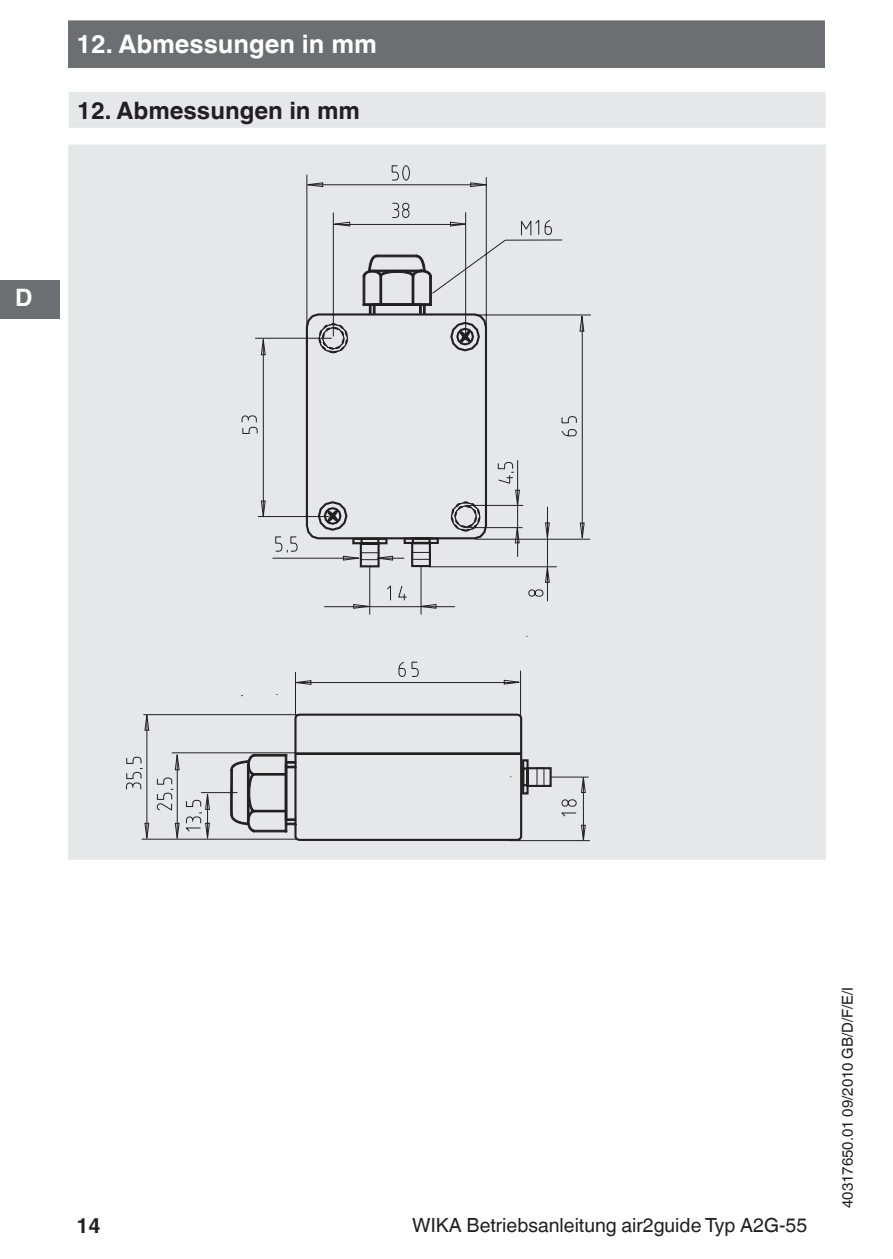
<style>
.page{position:relative;width:893px;height:1259px;background:#fff}
.page>*{position:absolute;margin:0;border:0;box-sizing:border-box;transform-origin:0 0}
.t1{font:700 25.5px "Helvetica World";color:#fff}
.t2{font:700 24px "Helvetica World";color:#231f20}
.t3{font:700 24px "Helvetica World";color:#fff}
.t4{font:700 21px "Helvetica World";color:#231f20}
.t5{font:19.5px "Helvetica World";color:#231f20}
.t6{font:15px "Helvetica World";color:#231f20}
</style>
<div class="page">
<div style="left:0;top:280px;width:60px;height:39px;background:#6d6e71"></div>
<div style="left:69px;top:145px;width:757px;height:714px;background:#e6e7e9"></div>
<hr style="left:143px;top:714px;width:158px;height:1px;background:#231f20">
<hr style="left:142px;top:838px;width:155px;height:1px;background:#231f20">
<hr style="left:295px;top:672px;width:1px;height:47px;background:#231f20">
<hr style="left:520px;top:670px;width:1px;height:48px;background:#231f20">
<svg style="left:230px;top:712px;width:323px;height:130px"></svg>
<hr style="left:172px;top:752px;width:123px;height:1px;background:#231f20">
<hr style="left:509px;top:840px;width:81px;height:1px;background:#231f20">
<hr style="left:551px;top:776px;width:38px;height:1px;background:#231f20">
<svg style="left:306px;top:174px;width:285px;height:366px"></svg>
<hr style="left:258px;top:516px;width:71px;height:1px;background:#231f20">
<hr style="left:255px;top:338px;width:77px;height:1px;background:#231f20">
<hr style="left:333px;top:212px;width:1px;height:124px;background:#231f20">
<hr style="left:466px;top:527px;width:56px;height:1px;background:#231f20">
<hr style="left:466px;top:505px;width:57px;height:1px;background:#231f20">
<hr style="left:465px;top:212px;width:1px;height:122px;background:#231f20">
<hr style="left:369px;top:566px;width:1px;height:48px;background:#231f20">
<hr style="left:420px;top:567px;width:2px;height:47px;background:#231f20">
<hr style="left:429px;top:566px;width:128px;height:1px;background:#231f20">
<hr style="left:201px;top:792px;width:36px;height:1px;background:#231f20">
<hr style="left:272px;top:558px;width:87px;height:1px;background:#231f20">
<svg style="left:305px;top:254px;width:183px;height:314px"></svg>
<hr style="left:324px;top:606px;width:131px;height:1px;background:#231f20">
<hr style="left:547px;top:507px;width:1px;height:94px;background:#231f20">
<svg style="left:545px;top:522px;width:5px;height:61px"></svg>
<hr style="left:517px;top:460px;width:1px;height:97px;background:#231f20">
<svg style="left:521px;top:218px;width:31px;height:18px"></svg>
<svg style="left:307px;top:165px;width:180px;height:23px"></svg>
<svg style="left:334px;top:202px;width:132px;height:25px"></svg>
<svg style="left:561px;top:315px;width:24px;height:224px"></svg>
<svg style="left:241px;top:339px;width:25px;height:178px"></svg>
<svg style="left:497px;top:461px;width:23px;height:83px"></svg>
<svg style="left:528px;top:589px;width:16px;height:8px"></svg>
<svg style="left:353px;top:584px;width:84px;height:25px"></svg>
<svg style="left:275px;top:536px;width:23px;height:16px"></svg>
<svg style="left:295px;top:661px;width:225px;height:24px"></svg>
<svg style="left:560px;top:776px;width:26px;height:65px"></svg>
<svg style="left:126px;top:714px;width:24px;height:125px"></svg>
<svg style="left:156px;top:754px;width:54px;height:85px"></svg>
<div style="left:68px;top:20px;width:757px;height:48px;background:#6d6e71;border:3px solid #6d6e71"></div>
<div style="left:69px;top:92px;width:757px;height:36px;background:#e6e7e9"></div>
<h1 class="t1" style="left:77px;top:30px;width:302px">12. Abmessungen in mm</h1>
<p class="t2" style="left:77px;top:97px;width:284px">12. Abmessungen in mm</p>
<p class="t3" style="left:15px;top:284px;width:19px">D</p>
<p class="t4" style="left:77px;top:1213px;width:26px">14</p>
<p class="t5" style="left:412px;top:1217px;width:397px">WIKA Betriebsanleitung air2guide Typ A2G-55</p>
<p class="t6" style="left:842px;top:1208px;width:222px;rotate:-90deg">40317650.01 09/2010 GB/D/F/E/I</p>
</div>
